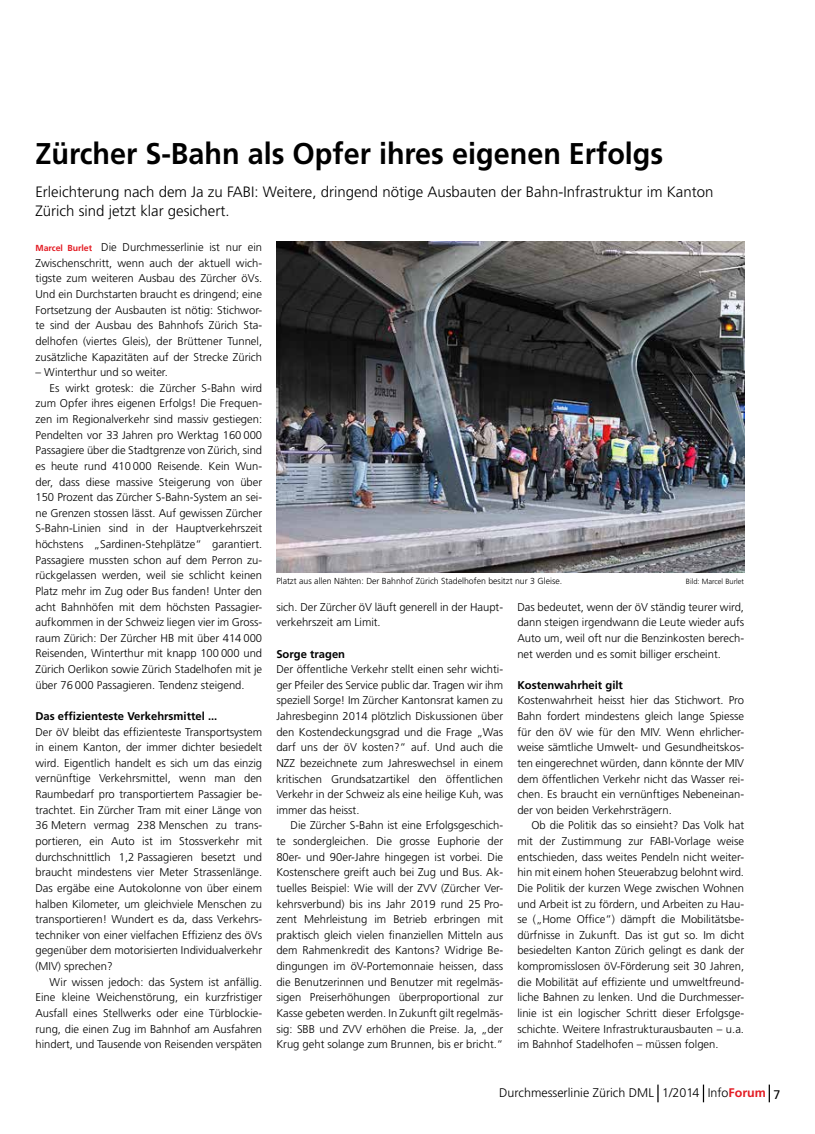
<style>
.page{position:relative;width:815px;height:1134px;background:#fff}
.page>*{position:absolute;margin:0;border:0;box-sizing:border-box;transform-origin:0 0}
.t1{font:700 30px "Frutiger";color:#000;scale:.96 1}
.t2{font:300 15px/19.4px "Frutiger";color:#000}
.t3{font:300 12.5px "Frutiger";color:#000}
.t4{font:300 11.25px/15.6px "Frutiger";color:#000;text-align:justify}
.t5{font:700 11.25px "Frutiger";color:#000}
.t6{font:300 8.75px "Frutiger";color:#000}
.t7{font:300 7.5px "Frutiger";color:#000}
.s1{font-weight:700;font-size:8.75px;color:#e31b23}
.s2{font-weight:700;color:#e31b23}
.s3{font-weight:400}
</style>
<div class="page">
<svg style="left:657px;top:1084px;width:2px;height:18px"></svg>
<svg style="left:703px;top:1084px;width:1px;height:18px"></svg>
<svg style="left:769px;top:1084px;width:1px;height:18px"></svg>
<img style="left:276px;top:242px;width:468px;height:330px">
<h1 class="t1" style="left:35px;top:136px;width:656px">Zürcher S-Bahn als Opfer ihres eigenen Erfolgs</h1>
<h2 class="t2" style="left:35px;top:182px;width:679px">Erleichterung nach dem Ja zu FABI: Weitere, dringend nötige Ausbauten der Bahn-Infrastruktur im Kanton<br>Zürich sind jetzt klar gesichert.</h2>
<p class="t4" style="left:35px;top:240px;width:228px"><span class="s1">Marcel Burlet</span> Die Durchmesserlinie ist nur ein Zwischenschritt, wenn auch der aktuell wich&shy;tigste zum weiteren Ausbau des Zürcher öVs.<br>Und ein Durchstarten braucht es dringend; eine Fortsetzung der Ausbauten ist nötig: Stichwor&shy;te sind der Ausbau des Bahnhofs Zürich Sta&shy;delhofen (viertes Gleis), der Brüttener Tunnel, zusätzliche Kapazitäten auf der Strecke Zürich</p>
<p class="t4" style="left:35px;top:365px;width:134px">– Winterthur und so weiter.</p>
<p class="t4" style="left:50px;top:380px;width:214px">Es wirkt grotesk: die Zürcher S-Bahn wird</p>
<p class="t4" style="left:35px;top:396px;width:228px">zum Opfer ihres eigenen Erfolgs! Die Frequen-</p>
<p class="t4" style="left:35px;top:411px;width:228px">zen im Regionalverkehr sind massiv gestiegen:</p>
<p class="t4" style="left:35px;top:427px;width:228px">Pendelten vor 33 Jahren pro Werktag 160 000</p>
<p class="t4" style="left:35px;top:443px;width:228px">Passagiere über die Stadtgrenze von Zürich, sind</p>
<p class="t4" style="left:35px;top:458px;width:228px">es heute rund 410 000 Reisende. Kein Wun-</p>
<p class="t4" style="left:35px;top:474px;width:228px">der, dass diese massive Steigerung von über</p>
<p class="t4" style="left:35px;top:490px;width:228px">150 Prozent das Zürcher S-Bahn-System an sei-</p>
<p class="t4" style="left:35px;top:505px;width:228px">ne Grenzen stossen lässt. Auf gewissen Zürcher</p>
<p class="t4" style="left:35px;top:521px;width:228px">S-Bahn-Linien sind in der Hauptverkehrszeit</p>
<p class="t4" style="left:35px;top:536px;width:228px">höchstens „Sardinen-Stehplätze“ garantiert.</p>
<p class="t4" style="left:35px;top:552px;width:228px">Passagiere mussten schon auf dem Perron zu-</p>
<p class="t4" style="left:35px;top:568px;width:228px">rückgelassen werden, weil sie schlicht keinen</p>
<p class="t4" style="left:35px;top:583px;width:228px">Platz mehr im Zug oder Bus fanden! Unter den</p>
<p class="t4" style="left:35px;top:599px;width:228px">acht Bahnhöfen mit dem höchsten Passagier-</p>
<p class="t4" style="left:35px;top:615px;width:228px">aufkommen in der Schweiz liegen vier im Gross-</p>
<p class="t4" style="left:35px;top:630px;width:228px">raum Zürich: Der Zürcher HB mit über 414 000</p>
<p class="t4" style="left:35px;top:646px;width:228px">Reisenden, Winterthur mit knapp 100 000 und</p>
<p class="t4" style="left:35px;top:661px;width:228px">Zürich Oerlikon sowie Zürich Stadelhofen mit je</p>
<p class="t4" style="left:35px;top:677px;width:211px">über 76 000 Passagieren. Tendenz steigend.</p>
<p class="t5" style="left:35px;top:709px;width:183px">Das effizienteste Verkehrsmittel ...</p>
<p class="t4" style="left:35px;top:724px;width:228px">Der öV bleibt das effizienteste Transportsystem in einem Kanton, der immer dichter besiedelt wird. Eigentlich handelt es sich um das einzig vernünftige Verkehrsmittel, wenn man den Raumbedarf pro transportiertem Passagier be&shy;trachtet. Ein Zürcher Tram mit einer Länge von 36 Metern vermag 238 Menschen zu trans&shy;portieren, ein Auto ist im Stossverkehr mit durchschnittlich 1,2 Passagieren besetzt und braucht mindestens vier Meter Strassenlänge.<br>Das ergäbe eine Autokolonne von über einem halben Kilometer, um gleichviele Menschen zu transportieren! Wundert es da, dass Verkehrs&shy;techniker von einer vielfachen Effizienz des öVs gegenüber dem motorisierten Individualverkehr (MIV) sprechen?</p>
<p class="t4" style="left:35px;top:974px;width:228px;text-indent:14px">Wir wissen jedoch: das System ist anfällig.<br>Eine kleine Weichenstörung, ein kurzfristiger Ausfall eines Stellwerks oder eine Türblockie&shy;rung, die einen Zug im Bahnhof am Ausfahren hindert, und Tausende von Reisenden verspäten</p>
<p class="t6" style="left:276px;top:576px;width:287px">Platzt aus allen Nähten: Der Bahnhof Zürich Stadelhofen besitzt nur 3 Gleise.</p>
<p class="t7" style="left:686px;top:577px;width:60px">Bild: Marcel Burlet</p>
<p class="t4" style="left:276px;top:599px;width:228px">sich. Der Zürcher öV läuft generell in der Haupt&shy;verkehrszeit am Limit.</p>
<p class="t5" style="left:276px;top:647px;width:70px">Sorge tragen</p>
<p class="t4" style="left:276px;top:662px;width:228px">Der öffentliche Verkehr stellt einen sehr wichti&shy;ger Pfeiler des Service public dar. Tragen wir ihm speziell Sorge! Im Zürcher Kantonsrat kamen zu Jahresbeginn 2014 plötzlich Diskussionen über den Kostendeckungsgrad und die Frage „Was darf uns der öV kosten?“ auf. Und auch die NZZ bezeichnete zum Jahreswechsel in einem kritischen Grundsatzartikel den öffentlichen Verkehr in der Schweiz als eine heilige Kuh, was immer das heisst.</p>
<p class="t4" style="left:276px;top:818px;width:228px;text-indent:14px">Die Zürcher S-Bahn ist eine Erfolgsgeschich&shy;te sondergleichen. Die grosse Euphorie der 80er- und 90er-Jahre hingegen ist vorbei. Die Kostenschere greift auch bei Zug und Bus. Ak&shy;tuelles Beispiel: Wie will der ZVV (Zürcher Ver&shy;kehrsverbund) bis ins Jahr 2019 rund 25 Pro&shy;zent Mehrleistung im Betrieb erbringen mit praktisch gleich vielen finanziellen Mitteln aus dem Rahmenkredit des Kantons? Widrige Be&shy;dingungen im öV-Portemonnaie heissen, dass die Benutzerinnen und Benutzer mit regelmäs&shy;sigen Preiserhöhungen überproportional zur Kasse gebeten werden. In Zukunft gilt regelmäs&shy;sig: SBB und ZVV erhöhen die Preise. Ja, „der Krug geht solange zum Brunnen, bis er bricht.“</p>
<p class="t4" style="left:517px;top:599px;width:228px">Das bedeutet, wenn der öV ständig teurer wird, dann steigen irgendwann die Leute wieder aufs Auto um, weil oft nur die Benzinkosten berech&shy;net werden und es somit billiger erscheint.</p>
<p class="t5" style="left:517px;top:678px;width:107px">Kostenwahrheit gilt</p>
<p class="t4" style="left:517px;top:693px;width:228px">Kostenwahrheit heisst hier das Stichwort. Pro Bahn fordert mindestens gleich lange Spiesse für den öV wie für den MIV. Wenn ehrlicher&shy;weise sämtliche Umwelt- und Gesundheitskos&shy;ten eingerechnet würden, dann könnte der MIV dem öffentlichen Verkehr nicht das Wasser rei&shy;chen. Es braucht ein vernünftiges Nebeneinan&shy;der von beiden Verkehrsträgern.</p>
<p class="t4" style="left:517px;top:818px;width:228px;text-indent:14px">Ob die Politik das so einsieht? Das Volk hat mit der Zustimmung zur FABI-Vorlage weise entschieden, dass weites Pendeln nicht weiter&shy;hin mit einem hohen Steuerabzug belohnt wird.<br>Die Politik der kurzen Wege zwischen Wohnen und Arbeit ist zu fördern, und Arbeiten zu Hau&shy;se („Home Office“) dämpft die Mobilitätsbe&shy;dürfnisse in Zukunft. Das ist gut so. Im dicht besiedelten Kanton Zürich gelingt es dank der kompromisslosen öV-Förderung seit 30 Jahren, die Mobilität auf effiziente und umweltfreund&shy;liche Bahnen zu lenken. Und die Durchmesser&shy;linie ist ein logischer Schritt dieser Erfolgsge&shy;schichte. Weitere Infrastrukturausbauten – u.a. im Bahnhof Stadelhofen – müssen folgen.</p>
<p class="t3" style="left:499px;top:1086px;width:283px">Durchmesserlinie Zürich DML 1/2014 Info<span class="s2">Forum</span> <span class="s3">7</span></p>
</div>
